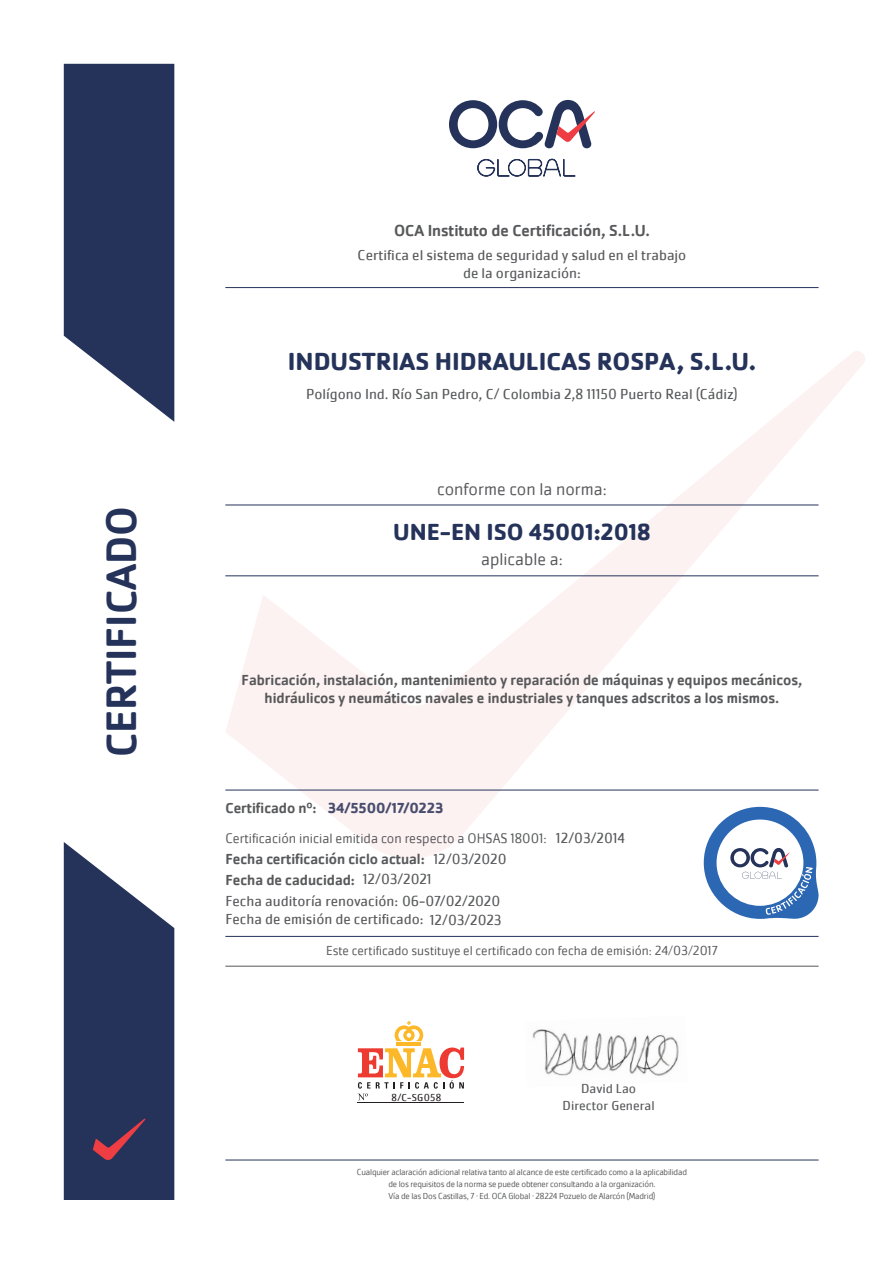
<style>
.page{position:relative;width:893px;height:1263px;background:#fff}
.page>*{position:absolute;margin:0;border:0;box-sizing:border-box;transform-origin:0 0}
.t1{font:500 43.95px "Cachet Pro";color:#25335a}
.t2{font:700 25.5px "Cachet Pro";color:#25335a}
.t3{font:700 24px "Cachet Pro";color:#25335a}
.t4{font:300 18px "Cachet Pro";color:#57585a}
.t5{font:500 16.5px "Cachet Pro";color:#57585a}
.t6{font:15px "Cachet Pro";color:#57585a}
.t7{font:500 15px/18px "Cachet Pro";color:#57585a;text-align:center}
.t8{font:700 15px "Cachet Pro";color:#494e6e}
.t9{font:300 14.25px "Cachet Pro";color:#57585a}
.t10{font:300 13.5px "Cachet Pro";color:#57585a}
.t11{font:13.5px "Cachet Pro";color:#57585a}
.t12{font:10.5px "Cachet Pro";letter-spacing:.025em;color:#231f20}
.t13{font:300 9px "Cachet Pro";letter-spacing:-.02em;color:#57585a}
</style>
<div class="page">
<svg style="left:225px;top:351px;width:640px;height:509px"></svg>
<svg style="left:64px;top:64px;width:110px;height:358px;background:#3f4b6d"></svg>
<svg style="left:449px;top:100px;width:146px;height:48px"></svg>
<svg style="left:477px;top:159px;width:99px;height:18px"></svg>
<svg style="left:64px;top:842px;width:110px;height:358px;background:#414b6d"></svg>
<hr style="left:225px;top:287px;width:594px;height:1px;background:#25335a">
<hr style="left:225px;top:575px;width:594px;height:1px;background:#25335a">
<hr style="left:225px;top:505px;width:594px;height:1px;background:#25335a">
<svg style="left:704px;top:807px;width:115px;height:112px"></svg>
<hr style="left:225px;top:1160px;width:594px;height:1px;background:#25335a">
<hr style="left:397px;top:1042px;width:24px;height:4px;background:#fcb828">
<svg style="left:395px;top:1021px;width:28px;height:20px"></svg>
<hr style="left:358px;top:1102px;width:106px;height:1px;background:#231f20">
<svg style="left:358px;top:1047px;width:106px;height:53px"></svg>
<img style="left:532px;top:1029px;width:147px;height:47px">
<hr style="left:225px;top:790px;width:594px;height:1px;background:#25335a">
<hr style="left:225px;top:936px;width:594px;height:1px;background:#25335a">
<hr style="left:225px;top:966px;width:594px;height:1px;background:#57585a">
<p class="t1" style="left:96px;top:757px;width:253px;rotate:-90deg">CERTIFICADO</p>
<p class="t5" style="left:394px;top:221px;width:257px">OCA Instituto de Certificación, S.L.U.</p>
<p class="t6" style="left:358px;top:246px;width:330px">Certifica el sistema de seguridad y salud en el trabajo</p>
<p class="t6" style="left:463px;top:264px;width:119px">de la organización:</p>
<p class="t2" style="left:288px;top:345px;width:470px">INDUSTRIAS HIDRAULICAS ROSPA, S.L.U.</p>
<p class="t6" style="left:306px;top:385px;width:433px">Polígono Ind. Río San Pedro, C/ Colombia 2,8 11150 Puerto Real (Cádiz)</p>
<p class="t4" style="left:437px;top:479px;width:171px">conforme con la norma:</p>
<p class="t3" style="left:393px;top:517px;width:259px">UNE-EN ISO 45001:2018</p>
<p class="t4" style="left:481px;top:549px;width:83px">aplicable a:</p>
<p class="t7" style="left:242px;top:672px;width:562px">Fabricación, instalación, mantenimiento y reparación de máquinas y equipos mecánicos, hidráulicos y neumáticos navales e industriales y tanques adscritos a los mismos.</p>
<p class="t8" style="left:328px;top:798px;width:117px">34/5500/17/0223</p>
<p class="t7" style="left:225px;top:799px;width:93px">Certificado nº:</p>
<p class="t9" style="left:225px;top:830px;width:323px">Certificación inicial emitida con respecto a OHSAS 18001:</p>
<p class="t7" style="left:225px;top:850px;width:201px">Fecha certificación ciclo actual:</p>
<p class="t7" style="left:225px;top:871px;width:131px">Fecha de caducidad:</p>
<p class="t6" style="left:363px;top:870px;width:70px">12/03/2021</p>
<p class="t6" style="left:225px;top:892px;width:277px">Fecha auditoría renovación: 06-07/02/2020</p>
<p class="t6" style="left:225px;top:910px;width:278px">Fecha de emisión de certificado: 12/03/2023</p>
<p class="t6" style="left:433px;top:850px;width:75px">12/03/2020</p>
<p class="t6" style="left:556px;top:829px;width:71px">12/03/2014</p>
<p class="t10" style="left:326px;top:943px;width:393px">Este certificado sustituye el certificado con fecha de emisión: 24/03/2017</p>
<p class="t12" style="left:392px;top:1091px;width:51px">8/C-SG058</p>
<p class="t11" style="left:581px;top:1080px;width:56px">David Lao</p>
<p class="t11" style="left:563px;top:1097px;width:93px">Director General</p>
<p class="t13" style="left:357px;top:1166px;width:332px">Cualquier aclaración adicional relativa tanto al alcance de este certificado como a la aplicabilidad</p>
<p class="t13" style="left:388px;top:1178px;width:269px">de los requisitos de la norma se puede obtener consultando a la organización.</p>
<p class="t13" style="left:388px;top:1190px;width:268px">Vía de las Dos Castillas, 7 · Ed. OCA Global · 28224 Pozuelo de Alarcón (Madrid)</p>
</div>
